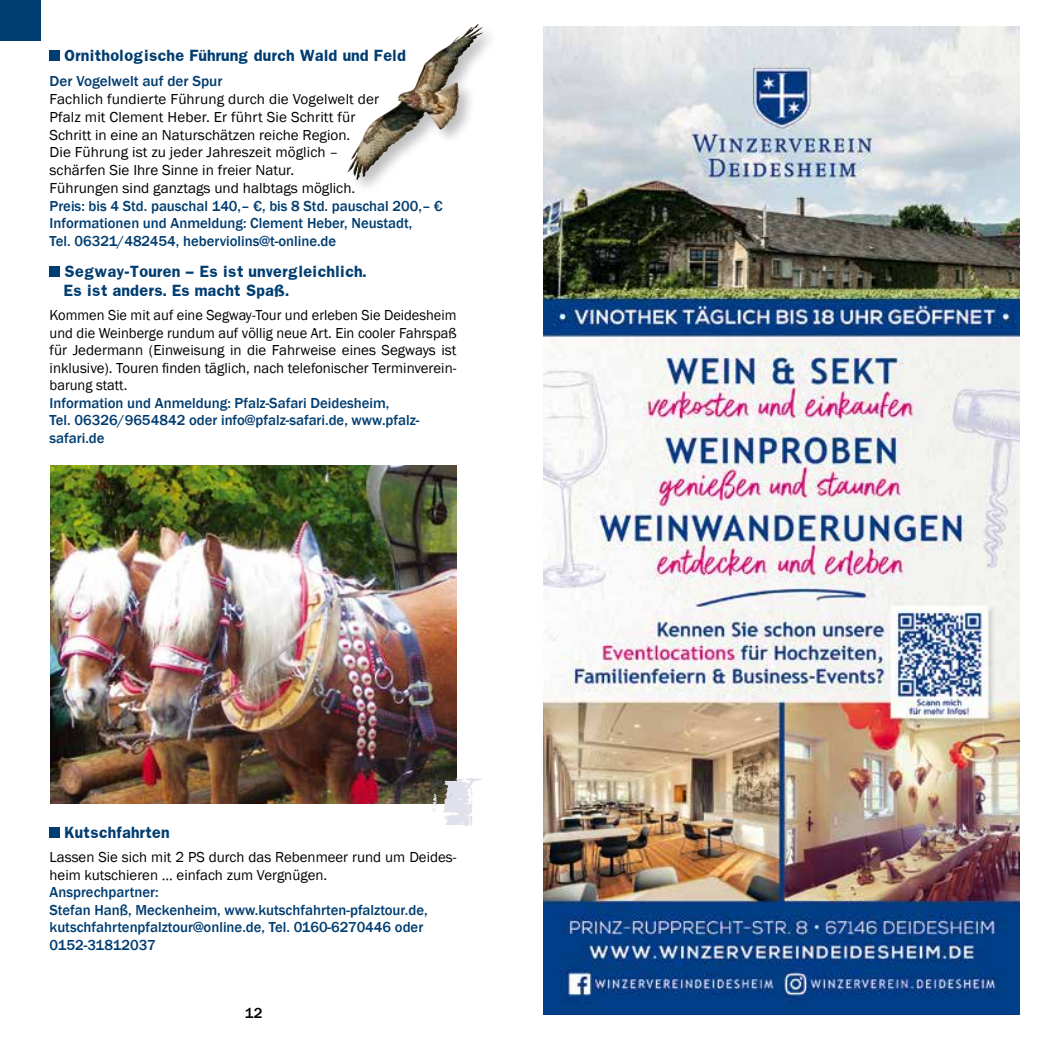
<style>
.page{position:relative;width:1042px;height:1042px;background:#fff}
.page>*{position:absolute;margin:0;border:0;box-sizing:border-box;transform-origin:0 0}
.t1{font:14.88px/17.8px "Franklin Gothic";color:#000}
.t2{font:500 14.88px/17.5px "Franklin Gothic";color:#003d71}
.t3{font:500 14.88px "Franklin Gothic";color:#000}
.t4{font:700 13.83px/18.9px "Franklin";color:#003d71}
</style>
<div class="page">
<img style="left:543px;top:27px;width:476px;height:987px">
<div style="left:50px;top:51px;width:10px;height:10px;background:#003d71"></div>
<div style="left:50px;top:266px;width:10px;height:11px;background:#003d71"></div>
<div style="left:50px;top:827px;width:10px;height:11px;background:#003d71"></div>
<div style="left:0;top:0;width:41px;height:41px;background:#003d71"></div>
<img style="left:50px;top:466px;width:406px;height:338px">
<div style="left:346px;top:23px;width:154px;height:173px;background:#000;opacity:.25"></div>
<img style="left:347px;top:27px;width:125px;height:153px">
<svg style="left:431px;top:778px;width:50px;height:48px"></svg>
<p class="t4" style="left:64px;top:46px;width:343px">Ornithologische Führung durch Wald und Feld</p>
<p class="t2" style="left:50px;top:72px;width:174px">Der Vogelwelt auf der Spur</p>
<p class="t1" style="left:50px;top:90px;width:331px">Fachlich fundierte Führung durch die Vogelwelt der Pfalz mit Clement Heber. Er führt Sie Schritt für Schritt in eine an Naturschätzen reiche Region.<br>Die Führung ist zu jeder Jahreszeit möglich – schärfen Sie Ihre Sinne in freier Natur.<br>Führungen sind ganztags und halbtags möglich.</p>
<p class="t2" style="left:50px;top:197px;width:395px">Preis: bis 4 Std. pauschal 140,– €, bis 8 Std. pauschal 200,– €<br>Informationen und Anmeldung: Clement Heber, Neustadt,<br>Tel. 06321/482454, heberviolins@t-online.de</p>
<p class="t4" style="left:64px;top:261px;width:304px">Segway-Touren – Es ist unvergleichlich.<br>Es ist anders. Es macht Spaß.</p>
<p class="t1" style="left:50px;top:307px;width:408px;text-align:justify">Kommen Sie mit auf eine Segway-Tour und erleben Sie Deidesheim und die Weinberge rundum auf völlig neue Art. Ein cooler Fahrspaß für Jedermann (Einweisung in die Fahrweise eines Segways ist inklusive). Touren finden täglich, nach telefonischer Terminverein&shy;barung statt.</p>
<p class="t2" style="left:50px;top:394px;width:371px">Information und Anmeldung: Pfalz-Safari Deidesheim,<br>Tel. 06326/9654842 oder info@pfalz-safari.de, www.pfalz&shy;safari.de</p>
<p class="t4" style="left:64px;top:822px;width:107px">Kutschfahrten</p>
<p class="t1" style="left:50px;top:849px;width:408px">Lassen Sie sich mit 2 PS durch das Rebenmeer rund um Deides&shy;heim kutschieren … einfach zum Vergnügen.</p>
<p class="t2" style="left:50px;top:884px;width:379px">Ansprechpartner:<br>Stefan Hanß, Meckenheim, www.kutschfahrten-pfalztour.de, kutschfahrtenpfalztour@online.de, Tel. 0160-6270446 oder 0152-31812037</p>
<p class="t3" style="left:245px;top:1003px;width:19px">12</p>
</div>
